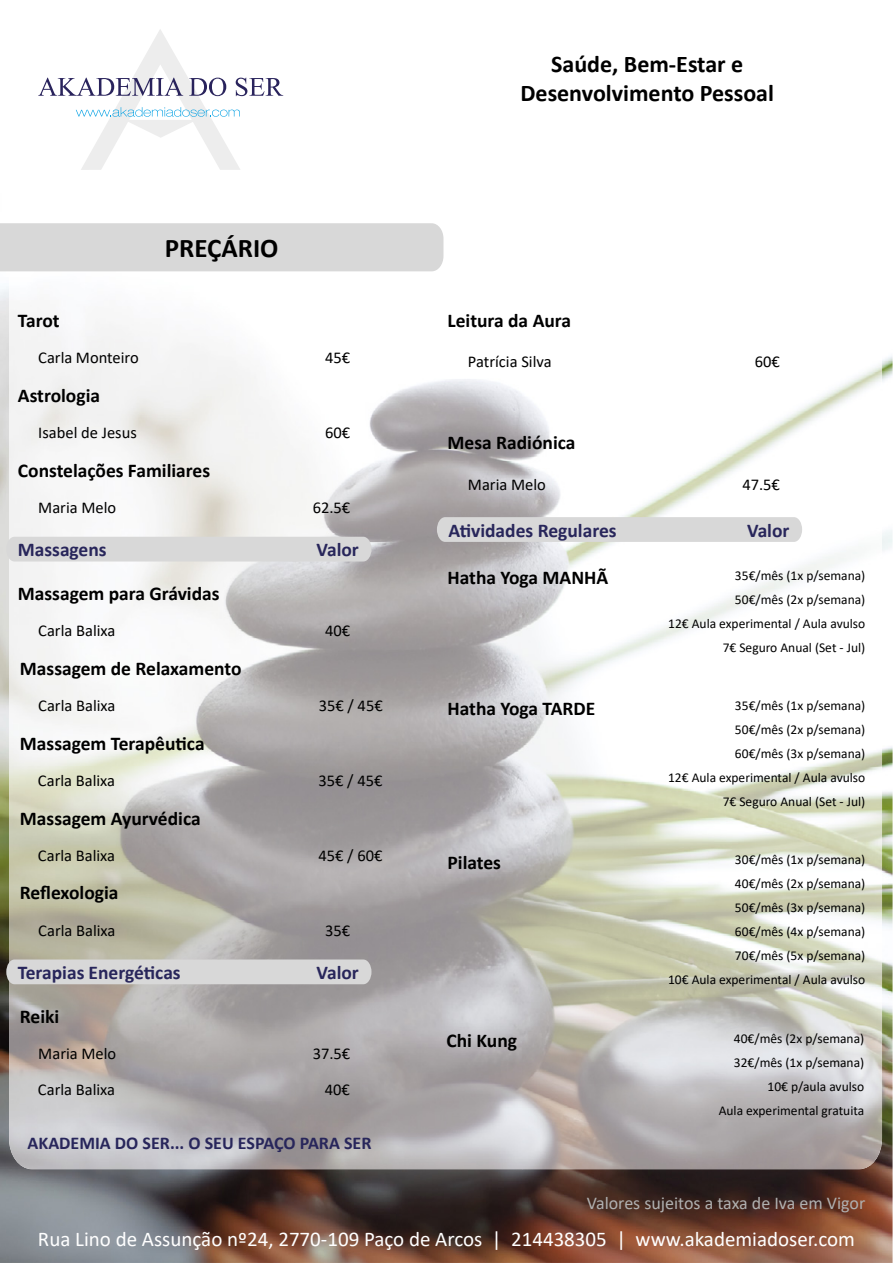
<style>
.page{position:relative;width:893px;height:1263px;background:#fff}
.page>*{position:absolute;margin:0;border:0;box-sizing:border-box;transform-origin:0 0}
.t1{font:700 27px "Calibri";color:#000}
.t2{font:700 24px/28.8px "Calibri";color:#000;text-align:center}
.t3{font:21px "Calibri";color:#fff}
.t4{font:700 19.5px "Calibri";color:#000}
.t5{font:700 19.5px "Calibri";color:#28265b}
.t6{font:700 18px "Calibri";color:#28265b}
.t7{font:18px "Calibri";color:#b0b0b0}
.t8{font:16.5px "Calibri";color:#000}
.t9{font:13.5px/24px "Calibri";color:#000;text-align:right}
</style>
<div class="page">
<img style="left:0;top:271px;width:892px;height:992px">
<img style="left:9px;top:236px;width:513px;height:470px">
<img style="left:522px;top:271px;width:360px;height:898px">
<img style="left:9px;top:706px;width:514px;height:463px">
<svg style="left:38px;top:29px;width:245px;height:141px"></svg>
<div style="left:0;top:223px;width:443px;height:48px;background:#d8d8d8"></div>
<div style="left:6px;top:537px;width:365px;height:24px;background:#d8d8d8"></div>
<div style="left:437px;top:517px;width:365px;height:25px;background:#d8d8d8"></div>
<div style="left:6px;top:959px;width:365px;height:25px;background:#d8d8d8"></div>
<h1 class="t1" style="left:165px;top:229px;width:115px">PREÇÁRIO</h1>
<h2 class="t2" style="left:520px;top:49px;width:255px">Saúde, Bem-Estar e<br>Desenvolvimento Pessoal</h2>
<h3 class="t4" style="left:18px;top:307px;width:43px">Tarot</h3>
<h3 class="t4" style="left:448px;top:307px;width:125px">Leitura da Aura</h3>
<p class="t8" style="left:38px;top:346px;width:102px">Carla Monteiro</p>
<p class="t8" style="left:325px;top:346px;width:27px">45€</p>
<p class="t8" style="left:468px;top:350px;width:85px">Patrícia Silva</p>
<p class="t8" style="left:755px;top:350px;width:27px">60€</p>
<h3 class="t4" style="left:18px;top:382px;width:84px">Astrologia</h3>
<p class="t8" style="left:38px;top:421px;width:100px">Isabel de Jesus</p>
<p class="t8" style="left:325px;top:421px;width:27px">60€</p>
<h3 class="t4" style="left:18px;top:456px;width:194px">Constelações Familiares</h3>
<p class="t8" style="left:38px;top:496px;width:79px">Maria Melo</p>
<p class="t8" style="left:313px;top:496px;width:39px">62.5€</p>
<h3 class="t5" style="left:18px;top:536px;width:90px">Massagens</h3>
<h3 class="t5" style="left:317px;top:536px;width:44px">Valor</h3>
<h3 class="t4" style="left:18px;top:580px;width:203px">Massagem para Grávidas</h3>
<p class="t8" style="left:38px;top:619px;width:79px">Carla Balixa</p>
<p class="t8" style="left:325px;top:619px;width:27px">40€</p>
<h3 class="t4" style="left:20px;top:654px;width:223px">Massagem de Relaxamento</h3>
<p class="t8" style="left:38px;top:694px;width:79px">Carla Balixa</p>
<p class="t8" style="left:319px;top:694px;width:66px">35€ / 45€</p>
<h3 class="t4" style="left:20px;top:729px;width:186px">Massagem Terapêutica</h3>
<p class="t8" style="left:38px;top:769px;width:79px">Carla Balixa</p>
<p class="t8" style="left:318px;top:769px;width:66px">35€ / 45€</p>
<h3 class="t4" style="left:20px;top:804px;width:182px">Massagem Ayurvédica</h3>
<p class="t8" style="left:38px;top:844px;width:79px">Carla Balixa</p>
<p class="t8" style="left:318px;top:844px;width:66px">45€ / 60€</p>
<h3 class="t4" style="left:20px;top:879px;width:100px">Reflexologia</h3>
<p class="t8" style="left:38px;top:919px;width:79px">Carla Balixa</p>
<p class="t8" style="left:325px;top:919px;width:27px">35€</p>
<h3 class="t5" style="left:18px;top:959px;width:164px">Terapias Energéticas</h3>
<h3 class="t5" style="left:317px;top:959px;width:44px">Valor</h3>
<h3 class="t4" style="left:20px;top:1002px;width:41px">Reiki</h3>
<p class="t8" style="left:38px;top:1042px;width:79px">Maria Melo</p>
<p class="t8" style="left:313px;top:1042px;width:39px">37.5€</p>
<p class="t8" style="left:38px;top:1078px;width:79px">Carla Balixa</p>
<p class="t8" style="left:325px;top:1078px;width:27px">40€</p>
<h3 class="t6" style="left:28px;top:1130px;width:345px">AKADEMIA DO SER... O SEU ESPAÇO PARA SER</h3>
<h3 class="t4" style="left:448px;top:429px;width:129px">Mesa Radiónica</h3>
<p class="t8" style="left:468px;top:473px;width:79px">Maria Melo</p>
<p class="t8" style="left:742px;top:473px;width:39px">47.5€</p>
<h3 class="t5" style="left:448px;top:517px;width:170px">Atividades Regulares</h3>
<h3 class="t5" style="left:747px;top:517px;width:44px">Valor</h3>
<h3 class="t4" style="left:448px;top:564px;width:162px">Hatha Yoga MANHÃ</h3>
<p class="t9" style="left:668px;top:563px;width:199px">35€/mês (1x p/semana)<br>50€/mês (2x p/semana)<br>12€ Aula experimental / Aula avulso<br>7€ Seguro Anual (Set - Jul)</p>
<h3 class="t4" style="left:448px;top:694px;width:149px">Hatha Yoga TARDE</h3>
<p class="t9" style="left:668px;top:693px;width:199px">35€/mês (1x p/semana)<br>50€/mês (2x p/semana)<br>60€/mês (3x p/semana)<br>12€ Aula experimental / Aula avulso<br>7€ Seguro Anual (Set - Jul)</p>
<h3 class="t4" style="left:448px;top:849px;width:55px">Pilates</h3>
<p class="t9" style="left:668px;top:847px;width:199px">30€/mês (1x p/semana)<br>40€/mês (2x p/semana)<br>50€/mês (3x p/semana)<br>60€/mês (4x p/semana)<br>70€/mês (5x p/semana)<br>10€ Aula experimental / Aula avulso</p>
<h3 class="t4" style="left:446px;top:1027px;width:72px">Chi Kung</h3>
<p class="t9" style="left:719px;top:1026px;width:147px">40€/mês (2x p/semana)<br>32€/mês (1x p/semana)<br>10€ p/aula avulso<br>Aula experimental gratuita</p>
<h3 class="t7" style="left:587px;top:1190px;width:280px">Valores sujeitos a taxa de Iva em Vigor</h3>
<h3 class="t3" style="left:38px;top:1224px;width:818px">Rua Lino de Assunção nº24, 2770-109 Paço de Arcos | 214438305 | www.akademiadoser.com</h3>
</div>
